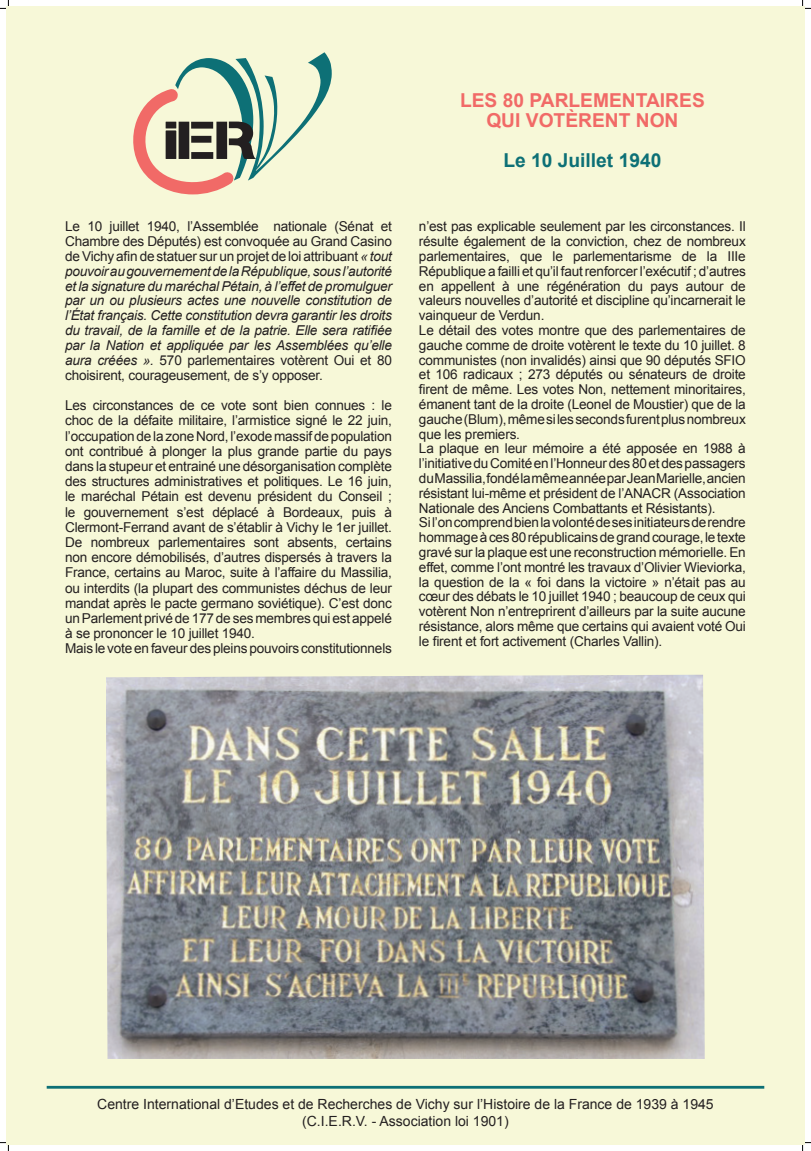
<style>
.page{position:relative;width:811px;height:1151px;background:#fff}
.page>*{position:absolute;margin:0;border:0;box-sizing:border-box;transform-origin:0 0}
.t1{font:700 19.2px "Arial";color:#f16a67}
.t2{font:700 19.2px "Arial";color:#0d7076}
.t3{font:14px "Arial";color:#231f20}
.t4{font:13.6px/14.8px "Arial";letter-spacing:-.015em;color:#231f20;text-align:justify}
.t5{font:italic 13.6px/14.8px "Arial";letter-spacing:-.015em;color:#231f20;text-align:justify}
.s1{font-style:normal}
</style>
<div class="page">
<div style="left:6px;top:6px;width:798px;height:1139px;background:#f7f8d8"></div>
<svg style="left:133px;top:52px;width:199px;height:142px"></svg>
<hr style="left:47px;top:1086px;width:717px;height:2px;background:#0d7076">
<img style="left:106px;top:675px;width:598px;height:384px">
<svg style="left:0;top:0;width:9px;height:9px"></svg>
<svg style="left:0;top:1142px;width:9px;height:9px"></svg>
<svg style="left:802px;top:0;width:8px;height:9px"></svg>
<svg style="left:802px;top:1142px;width:8px;height:9px"></svg>
<p class="t5" style="left:65px;top:219px;width:328px"><span class="s1">Le 10 juillet 1940, l’Assemblée nationale (Sénat et Chambre des Députés) est convoquée au Grand Casino de Vichy afin de statuer sur un projet de loi attribuant</span> « tout pouvoir au gouvernement de la République, sous l’autorité et la signature du maréchal Pétain, à l’effet de promulguer par un ou plusieurs actes une nouvelle constitution de l’État français. Cette constitution devra garantir les droits du travail, de la famille et de la patrie. Elle sera ratifiée par la Nation et appliquée par les Assemblées qu’elle aura créées ». <span class="s1">570 parlementaires votèrent Oui et 80 choisirent, courageusement, de s’y opposer.</span></p>
<p class="t4" style="left:65px;top:398px;width:328px;line-height:15.2px">Les circonstances de ce vote sont bien connues : le choc de la défaite militaire, l’armistice signé le 22 juin, l’occupation de la zone Nord, l’exode massif de population ont contribué à plonger la plus grande partie du pays dans la stupeur et entrainé une désorganisation complète des structures administratives et politiques. Le 16 juin, le maréchal Pétain est devenu président du Conseil ; le gouvernement s’est déplacé à Bordeaux, puis à Clermont-Ferrand avant de s’établir à Vichy le 1er juillet.<br>De nombreux parlementaires sont absents, certains non encore démobilisés, d’autres dispersés à travers la France, certains au Maroc, suite à l’affaire du Massilia, ou interdits (la plupart des communistes déchus de leur mandat après le pacte germano soviétique). C’est donc un Parlement privé de 177 de ses membres qui est appelé à se prononcer le 10 juillet 1940.</p>
<p class="t4" style="left:65px;top:641px;width:328px">Mais le vote en faveur des pleins pouvoirs constitutionnels</p>
<p class="t1" style="left:460px;top:87px;width:246px">LES 80 PARLEMENTAIRES</p>
<p class="t1" style="left:486px;top:108px;width:194px">QUI VOTÈRENT NON</p>
<p class="t2" style="left:503px;top:148px;width:159px">Le 10 Juillet 1940</p>
<p class="t4" style="left:419px;top:219px;width:328px">n’est pas explicable seulement par les circonstances. Il résulte également de la conviction, chez de nombreux parlementaires, que le parlementarisme de la IIIe République a failli et qu’il faut renforcer l’exécutif ; d’autres en appellent à une régénération du pays autour de valeurs nouvelles d’autorité et discipline qu’incarnerait le vainqueur de Verdun.</p>
<p class="t4" style="left:419px;top:323px;width:328px">Le détail des votes montre que des parlementaires de gauche comme de droite votèrent le texte du 10 juillet. 8 communistes (non invalidés) ainsi que 90 députés SFIO et 106 radicaux ; 273 députés ou sénateurs de droite firent de même. Les votes Non, nettement minoritaires, émanent tant de la droite (Leonel de Moustier) que de la gauche (Blum), même si les seconds furent plus nombreux que les premiers.</p>
<p class="t4" style="left:419px;top:441px;width:328px">La plaque en leur mémoire a été apposée en 1988 à l’initiative du Comité en l’Honneur des 80 et des passagers du Massilia, fondé la même année par Jean Marielle, ancien résistant lui-même et président de l’ANACR (Association Nationale des Anciens Combattants et Résistants).</p>
<p class="t4" style="left:419px;top:515px;width:328px">Si l’on comprend bien la volonté de ses initiateurs de rendre hommage à ces 80 républicains de grand courage, le texte gravé sur la plaque est une reconstruction mémorielle. En effet, comme l’ont montré les travaux d’Olivier Wieviorka, la question de la « foi dans la victoire » n’était pas au cœur des débats le 10 juillet 1940 ; beaucoup de ceux qui votèrent Non n’entreprirent d’ailleurs par la suite aucune résistance, alors même que certains qui avaient voté Oui le firent et fort activement (Charles Vallin).</p>
<p class="t3" style="left:97px;top:1094px;width:618px">Centre International d’Etudes et de Recherches de Vichy sur l’Histoire de la France de 1939 à 1945</p>
<p class="t3" style="left:302px;top:1111px;width:208px">(C.I.E.R.V. - Association loi 1901)</p>
</div>
